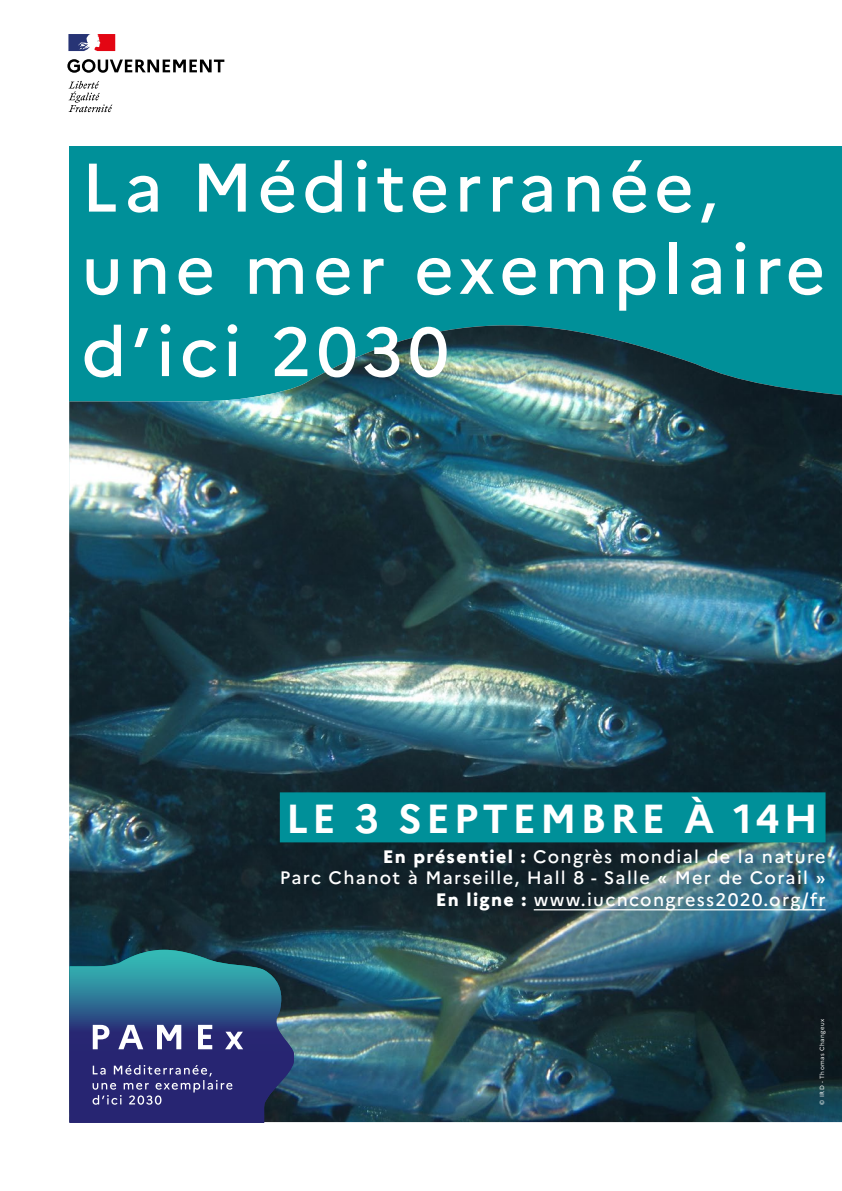
<style>
.page{position:relative;width:842px;height:1191px;background:#fff}
.page>*{position:absolute;margin:0;border:0;box-sizing:border-box;transform-origin:0 0}
.t1{font:500 68.5px/82.2px "Marianne";letter-spacing:.075em;color:#fff}
.t2{font:700 40.5px "Marianne";letter-spacing:.1em;color:#fff}
.t3{font:500 18px/21.6px "Marianne";letter-spacing:.075em;color:#fff;text-align:right}
.t4{font:6px "Marianne";letter-spacing:.075em;color:#fff}
.s1{font-weight:800}
</style>
<div class="page">
<div style="left:69px;top:146px;width:773px;height:975px;background:#009099"></div>
<img style="left:69px;top:325px;width:773px;height:797px">
<svg style="left:69px;top:949px;width:225px;height:173px;background:#355483"></svg>
<div style="left:280px;top:792px;width:545px;height:50px;background:#009099"></div>
<hr style="left:534px;top:909px;width:291px;height:1px;background:#fff">
<svg style="left:67px;top:59px;width:157px;height:14px"></svg>
<svg style="left:68px;top:81px;width:44px;height:31px"></svg>
<svg style="left:68px;top:34px;width:47px;height:17px"></svg>
<p class="t1" style="left:82px;top:146px;width:745px">La Méditerranée, une mer exemplaire d’ici 2030</p>
<p class="t2" style="left:286px;top:794px;width:533px">LE 3 SEPTEMBRE À 14H</p>
<p class="t3" style="left:280px;top:845px;width:547px"><span class="s1">En présentiel :</span> Congrès mondial de la nature<br>Parc Chanot à Marseille, Hall 8 - Salle « Mer de Corail »<br><span class="s1">En ligne :</span> www.iucncongress2020.org/fr</p>
<p class="t4" style="left:818px;top:1104px;width:87px;rotate:-90deg">© IRD - Thomas Changeux</p>
</div>
